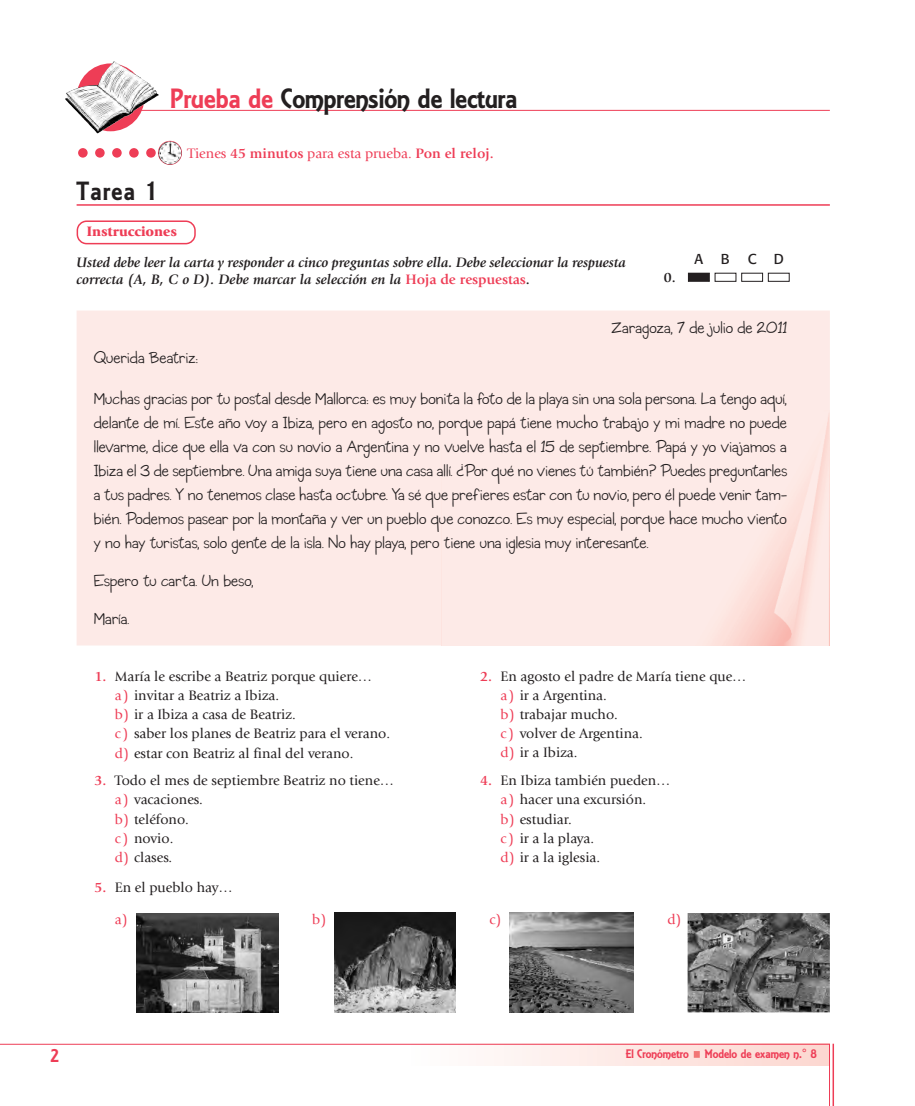
<style>
.page{position:relative;width:915px;height:1106px;background:#fff}
.page>*{position:absolute;margin:0;border:0;box-sizing:border-box;transform-origin:0 0}
.t1{font:27px "Gianna";color:#231f20}
.t2{font:25.5px "Gianna";letter-spacing:.05em;color:#231f20}
.t3{font:18px "Gianna";color:#ee3d56}
.t4{font:17.25px/24px "Coop Forged";letter-spacing:.01em;color:#231f20;text-align:justify}
.t5{font:14.25px/19.2px "Giovanni";color:#231f20}
.t6{font:italic 700 14.25px/17.1px "Giovanni";letter-spacing:-.005em;color:#231f20}
.t7{font:14.25px "Giovanni";color:#ee3d56}
.t8{font:900 14.25px "Giovanni";color:#ee3d56}
.t9{font:14.25px "Formata";color:#231f20}
.t10{font:700 14.25px "Giovanni";color:#231f20}
.t11{font:12px "Gianna";color:#ee3d56}
.s1{color:#ee3d56}
.s2{font-weight:700}
.s3{font-style:normal;color:#ee3d56}
.s4{font-style:normal}
.s5{font-weight:700;color:#ee3d56}
.s6{font-family:"Lucida Grande"}
</style>
<div class="page">
<hr style="left:85px;top:110px;width:744px;height:1px;background:#ee3d56">
<svg style="left:0;top:1043px;width:829px;height:23px"></svg>
<hr style="left:832px;top:1043px;width:1px;height:63px;background:#ee3d56">
<img style="left:65px;top:61px;width:93px;height:73px">
<svg style="left:158px;top:141px;width:24px;height:24px"></svg>
<img style="left:158px;top:141px;width:23px;height:23px">
<div style="left:78px;top:148px;width:10px;height:10px;background:#ee3d56;border-radius:50%"></div>
<div style="left:95px;top:148px;width:10px;height:10px;background:#ee3d56;border-radius:50%"></div>
<div style="left:112px;top:148px;width:10px;height:10px;background:#ee3d56;border-radius:50%"></div>
<div style="left:129px;top:148px;width:10px;height:10px;background:#ee3d56;border-radius:50%"></div>
<div style="left:146px;top:148px;width:10px;height:10px;background:#ee3d56;border-radius:50%"></div>
<hr style="left:77px;top:204px;width:752px;height:2px;background:#ee3d56">
<svg style="left:77px;top:220px;width:119px;height:24px"></svg>
<div style="left:688px;top:273px;width:21px;height:8px;background:#231f20"></div>
<img style="left:136px;top:913px;width:142px;height:99px">
<img style="left:334px;top:912px;width:122px;height:100px">
<img style="left:509px;top:913px;width:124px;height:99px">
<img style="left:687px;top:913px;width:142px;height:99px">
<div style="left:77px;top:310px;width:752px;height:335px;background:#fdeae7"></div>
<div style="left:140px;top:411px;width:301px;height:234px;background:#fdeae7"></div>
<h1 class="t1" style="left:170px;top:83px;width:348px"><span class="s1">Prueba de</span> Comprensión de lectura</h1>
<p class="t7" style="left:187px;top:148px;width:307px">Tienes <span class="s2">45 minutos</span> para esta prueba. <span class="s2">Pon el reloj.</span></p>
<h2 class="t2" style="left:77px;top:176px;width:84px">Tarea 1</h2>
<p class="t8" style="left:87px;top:226px;width:92px">Instrucciones</p>
<p class="t6" style="left:77px;top:255px;width:550px">Usted debe leer la carta y responder a cinco preguntas sobre ella. Debe seleccionar la respuesta correcta (A, B, C o D). Debe marcar la selección en la <span class="s3">Hoja de respuestas</span><span class="s4">.</span></p>
<p class="t9" style="left:694px;top:253px;width:37px">A B</p>
<p class="t9" style="left:747px;top:253px;width:38px">C D</p>
<p class="t10" style="left:663px;top:271px;width:13px">0.</p>
<p class="t4" style="left:611px;top:317px;width:177px">Zaragoza, 7 de julio de 2011</p>
<p class="t4" style="left:94px;top:346px;width:105px">Querida Beatriz:</p>
<p class="t4" style="left:94px;top:388px;width:694px">Muchas gracias por tu postal desde Mallorca: es muy bonita la foto de la playa sin una sola persona. La tengo aquí, delante de mí. Este año voy a Ibiza, pero en agosto no, porque papá tiene mucho trabajo y mi madre no puede llevarme, dice que ella va con su novio a Argentina y no vuelve hasta el 15 de septiembre. Papá y yo viajamos a Ibiza el 3 de septiembre. Una amiga suya tiene una casa allí. ¿Por qué no vienes tú también? Puedes preguntarles a tus padres. Y no tenemos clase hasta octubre. Ya sé que prefieres estar con tu novio, pero él puede venir tam&shy;bién. Podemos pasear por la montaña y ver un pueblo que conozco. Es muy especial, porque hace mucho viento y no hay turistas, solo gente de la isla. No hay playa, pero tiene una iglesia muy interesante.</p>
<p class="t4" style="left:94px;top:563px;width:161px;line-height:38px">Espero tu carta. Un beso,<br>María.</p>
<p class="t5" style="left:115px;top:667px;width:276px;text-indent:-20px"><span class="s5">1.</span> María le escribe a Beatriz porque quiere…<br><span class="s1">a)</span> invitar a Beatriz a Ibiza.<br><span class="s1">b)</span> ir a Ibiza a casa de Beatriz.<br><span class="s1">c)</span> saber los planes de Beatriz para el verano. <span class="s1">d)</span> estar con Beatriz al final del verano.</p>
<p class="t5" style="left:115px;top:772px;width:281px;text-indent:-20px"><span class="s5">3.</span> Todo el mes de septiembre Beatriz no tiene… <span class="s1">a)</span> vacaciones.<br><span class="s1">b)</span> teléfono.<br><span class="s1">c)</span> novio.<br><span class="s1">d)</span> clases.</p>
<p class="t5" style="left:500px;top:667px;width:247px;text-indent:-20px"><span class="s5">2.</span> En agosto el padre de María tiene que… <span class="s1">a)</span> ir a Argentina.<br><span class="s1">b)</span> trabajar mucho.<br><span class="s1">c)</span> volver de Argentina.<br><span class="s1">d)</span> ir a Ibiza.</p>
<p class="t5" style="left:500px;top:772px;width:171px;text-indent:-20px"><span class="s5">4.</span> En Ibiza también pueden… <span class="s1">a)</span> hacer una excursión.<br><span class="s1">b)</span> estudiar.<br><span class="s1">c)</span> ir a la playa.<br><span class="s1">d)</span> ir a la iglesia.</p>
<p class="t5" style="left:94px;top:879px;width:140px"><span class="s5">5.</span> En el pueblo hay…</p>
<p class="t7" style="left:115px;top:913px;width:14px">a)</p>
<p class="t7" style="left:312px;top:913px;width:15px">b)</p>
<p class="t7" style="left:489px;top:913px;width:13px">c)</p>
<p class="t7" style="left:667px;top:913px;width:15px">d)</p>
<p class="t3" style="left:50px;top:1044px;width:11px">2</p>
<p class="t11" style="left:625px;top:1046px;width:64px">El Cronómetro</p>
<p class="t11" style="left:704px;top:1046px;width:114px">Modelo de examen n.<span class="s6">°</span> 8</p>
</div>
